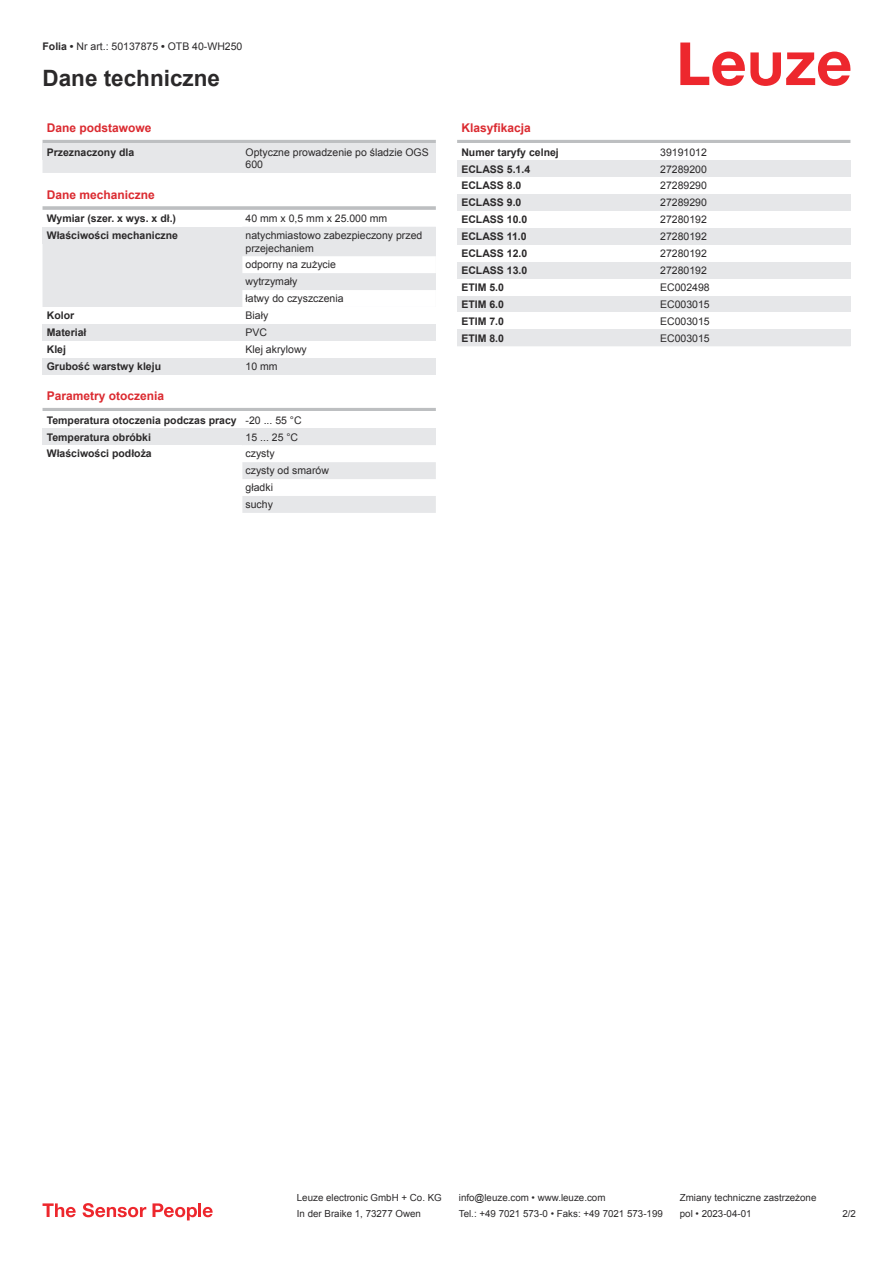
<style>
.page{position:relative;width:893px;height:1263px;background:#fff}
.page>*{position:absolute;margin:0;border:0;box-sizing:border-box;transform-origin:0 0}
.t1{font:700 22.5px "Arial";color:#2b292a}
.t2{font:700 12px "Arial";color:#db2a30}
.t3{font:10.5px/17px "Arial";color:#2b292a}
.t4{font:700 10.5px/17px "Arial";color:#2b292a}
.t5{font:9.75px "Arial";color:#2b292a}
.s1{font-weight:700}
.s2{font-weight:400}
</style>
<div class="page">
<svg style="left:680px;top:43px;width:170px;height:43px"></svg>
<svg style="left:43px;top:160px;width:199px;height:147px;fill:#e6e7e9"></svg>
<hr style="left:43px;top:140px;width:393px;height:3px;background:#bdbfc1">
<div style="left:43px;top:143px;width:199px;height:17px;background:#e6e7e9"></div>
<div style="left:242px;top:143px;width:194px;height:30px;background:#e6e7e9"></div>
<div style="left:43px;top:190px;width:393px;height:18px;background:#fff"></div>
<hr style="left:43px;top:206px;width:393px;height:4px;background:#c6c8ca">
<div style="left:43px;top:210px;width:199px;height:17px;background:#fff"></div>
<div style="left:43px;top:227px;width:199px;height:17px;background:#e6e7e9"></div>
<svg style="left:242px;top:227px;width:194px;height:80px"></svg>
<div style="left:43px;top:324px;width:199px;height:17px;background:#e6e7e9"></div>
<div style="left:242px;top:324px;width:194px;height:17px;background:#e6e7e9"></div>
<div style="left:43px;top:358px;width:199px;height:17px;background:#e6e7e9"></div>
<div style="left:242px;top:358px;width:194px;height:17px;background:#e6e7e9"></div>
<hr style="left:43px;top:408px;width:393px;height:3px;background:#bdbfc1">
<div style="left:43px;top:428px;width:199px;height:17px;background:#e6e7e9"></div>
<div style="left:242px;top:428px;width:194px;height:17px;background:#e6e7e9"></div>
<svg style="left:242px;top:462px;width:194px;height:51px"></svg>
<hr style="left:457px;top:140px;width:393px;height:3px;background:#bdbfc1">
<div style="left:457px;top:160px;width:200px;height:17px;background:#e6e7e9"></div>
<div style="left:657px;top:160px;width:193px;height:17px;background:#e6e7e9"></div>
<div style="left:457px;top:194px;width:200px;height:17px;background:#e6e7e9"></div>
<div style="left:657px;top:194px;width:193px;height:17px;background:#e6e7e9"></div>
<div style="left:457px;top:228px;width:200px;height:17px;background:#e6e7e9"></div>
<div style="left:657px;top:228px;width:193px;height:17px;background:#e6e7e9"></div>
<div style="left:457px;top:262px;width:200px;height:17px;background:#e6e7e9"></div>
<div style="left:657px;top:262px;width:193px;height:17px;background:#e6e7e9"></div>
<div style="left:457px;top:296px;width:200px;height:16px;background:#e6e7e9"></div>
<div style="left:657px;top:296px;width:193px;height:16px;background:#e6e7e9"></div>
<div style="left:457px;top:329px;width:200px;height:17px;background:#e6e7e9"></div>
<div style="left:657px;top:329px;width:193px;height:17px;background:#e6e7e9"></div>
<svg style="left:43px;top:1203px;width:33px;height:14px"></svg>
<svg style="left:83px;top:1203px;width:63px;height:14px"></svg>
<svg style="left:153px;top:1203px;width:44px;height:17px"></svg>
<hr style="left:198px;top:1203px;width:3px;height:14px;background:#ed272d">
<svg style="left:203px;top:1207px;width:10px;height:10px"></svg>
<p class="t3" style="left:43px;top:39px;width:201px"><span class="s1">Folia •</span> Nr art.: 50137875 <span class="s1">•</span> OTB 40-WH250</p>
<h1 class="t1" style="left:43px;top:70px;width:179px">Dane techniczne</h1>
<p class="t2" style="left:47px;top:123px;width:106px">Dane podstawowe</p>
<p class="t4" style="left:47px;top:144px;width:89px">Przeznaczony dla</p>
<p class="t3" style="left:246px;top:146px;width:185px;line-height:12.6px">Optyczne prowadzenie po śladzie OGS<br>600</p>
<p class="t2" style="left:47px;top:190px;width:110px">Dane mechaniczne</p>
<p class="t4" style="left:47px;top:210px;width:131px">Wymiar (szer. x wys. x dł.)</p>
<p class="t3" style="left:246px;top:211px;width:143px">40 mm x 0,5 mm x 25.000 mm</p>
<p class="t4" style="left:47px;top:227px;width:133px">Właściwości mechaniczne</p>
<p class="t3" style="left:246px;top:230px;width:178px;line-height:12.6px">natychmiastowo zabezpieczony przed przejechaniem</p>
<p class="t3" style="left:246px;top:256px;width:100px">odporny na zużycie wytrzymały<br>łatwy do czyszczenia</p>
<p class="t4" style="left:47px;top:308px;width:29px">Kolor</p>
<p class="t3" style="left:246px;top:307px;width:24px">Biały</p>
<p class="t4" style="left:47px;top:324px;width:41px">Materiał</p>
<p class="t3" style="left:246px;top:325px;width:23px">PVC</p>
<p class="t4" style="left:47px;top:342px;width:21px">Klej</p>
<p class="t3" style="left:246px;top:342px;width:63px">Klej akrylowy</p>
<p class="t4" style="left:47px;top:358px;width:116px">Grubość warstwy kleju</p>
<p class="t3" style="left:246px;top:359px;width:34px">10 mm</p>
<p class="t2" style="left:47px;top:391px;width:119px">Parametry otoczenia</p>
<p class="t4" style="left:47px;top:412px;width:256px">Temperatura otoczenia podczas pracy <span class="s2">-20 ... 55 °C<br></span>Temperatura obróbki</p>
<p class="t3" style="left:246px;top:429px;width:54px">15 ... 25 °C</p>
<p class="t4" style="left:47px;top:445px;width:107px">Właściwości podłoża</p>
<p class="t3" style="left:246px;top:446px;width:85px">czysty<br>czysty od smarów gładki<br>suchy</p>
<p class="t2" style="left:461px;top:120px;width:71px">Klasyfikacja</p>
<p class="t4" style="left:461px;top:144px;width:99px">Numer taryfy celnej</p>
<p class="t3" style="left:660px;top:144px;width:48px">39191012</p>
<p class="t4" style="left:461px;top:161px;width:70px">ECLASS 5.1.4</p>
<p class="t3" style="left:660px;top:161px;width:48px">27289200</p>
<p class="t4" style="left:461px;top:178px;width:62px">ECLASS 8.0</p>
<p class="t3" style="left:660px;top:178px;width:48px">27289290</p>
<p class="t4" style="left:461px;top:195px;width:62px">ECLASS 9.0</p>
<p class="t3" style="left:660px;top:195px;width:48px">27289290</p>
<p class="t4" style="left:461px;top:212px;width:67px">ECLASS 10.0</p>
<p class="t3" style="left:660px;top:212px;width:48px">27280192</p>
<p class="t4" style="left:461px;top:229px;width:67px">ECLASS 11.0</p>
<p class="t3" style="left:660px;top:229px;width:48px">27280192</p>
<p class="t4" style="left:461px;top:246px;width:67px">ECLASS 12.0</p>
<p class="t3" style="left:660px;top:246px;width:48px">27280192</p>
<p class="t4" style="left:461px;top:263px;width:67px">ECLASS 13.0</p>
<p class="t3" style="left:660px;top:263px;width:48px">27280192</p>
<p class="t4" style="left:461px;top:280px;width:44px">ETIM 5.0</p>
<p class="t3" style="left:660px;top:280px;width:51px">EC002498</p>
<p class="t4" style="left:461px;top:297px;width:44px">ETIM 6.0</p>
<p class="t3" style="left:660px;top:297px;width:51px">EC003015</p>
<p class="t4" style="left:461px;top:313px;width:44px">ETIM 7.0</p>
<p class="t3" style="left:660px;top:313px;width:51px">EC003015</p>
<p class="t4" style="left:461px;top:330px;width:44px">ETIM 8.0</p>
<p class="t3" style="left:660px;top:330px;width:51px">EC003015</p>
<p class="t5" style="left:297px;top:1194px;width:146px">Leuze electronic GmbH + Co. KG</p>
<p class="t5" style="left:459px;top:1194px;width:148px">info@leuze.com • www.leuze.com</p>
<p class="t5" style="left:680px;top:1191px;width:138px">Zmiany techniczne zastrzeżone</p>
<p class="t5" style="left:297px;top:1210px;width:126px">In der Braike 1, 73277 Owen</p>
<p class="t5" style="left:459px;top:1210px;width:205px">Tel.: +49 7021 573-0 • Faks: +49 7021 573-199</p>
<p class="t5" style="left:680px;top:1210px;width:73px">pol • 2023-04-01</p>
<p class="t5" style="left:842px;top:1210px;width:15px">2 /2</p>
</div>
